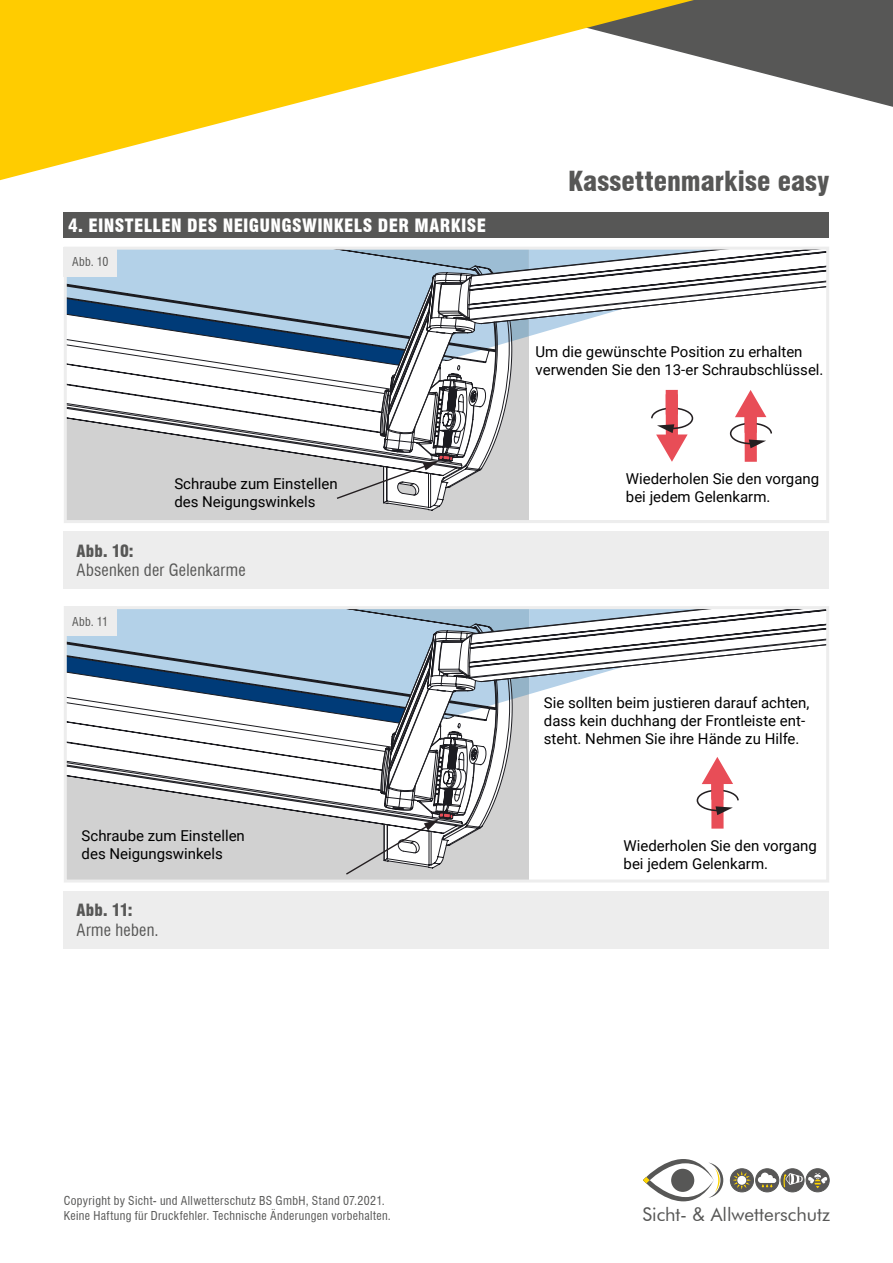
<style>
.page{position:relative;width:893px;height:1263px;background:#fff}
.page>*{position:absolute;margin:0;border:0;box-sizing:border-box;transform-origin:0 0}
.t1{font:900 condensed 27px "Swiss 721 BT";letter-spacing:.005em;color:#575756}
.t2{font:18.75px "Futura BT";color:#575756}
.t3{font:900 condensed 18px "Swiss 721 BT";letter-spacing:.015em;color:#fff}
.t4{font:condensed 16.5px "Swiss 721 BT";letter-spacing:.015em;color:#575756}
.t5{font:900 condensed 16.5px "Swiss 721 BT";letter-spacing:.005em;color:#575756}
.t6{font:15px/18px "Roboto";color:#000}
.t7{font:condensed 12px/15px "Swiss 721 BT";letter-spacing:.03em;color:#575756}
</style>
<div class="page">
<svg style="left:743px;top:0;width:150px;height:107px;fill:#575756"></svg>
<svg style="left:0;top:0;width:743px;height:181px"></svg>
<div style="left:806px;top:1169px;width:23px;height:23px;background:#585757;border-radius:50%"></div>
<div style="left:806px;top:1168px;width:24px;height:24px;border:1px solid #575756;border-radius:50%"></div>
<div style="left:730px;top:1169px;width:23px;height:23px;background:#585757;border-radius:50%"></div>
<div style="left:730px;top:1168px;width:24px;height:24px;border:1px solid #575756;border-radius:50%"></div>
<svg style="left:733px;top:1171px;width:18px;height:18px"></svg>
<div style="left:737px;top:1176px;width:9px;height:9px;background:#fff;border-radius:50%"></div>
<div style="left:756px;top:1169px;width:23px;height:23px;background:#585757;border-radius:50%"></div>
<div style="left:755px;top:1168px;width:24px;height:24px;border:1px solid #575756;border-radius:50%"></div>
<svg style="left:758px;top:1172px;width:18px;height:15px"></svg>
<div style="left:781px;top:1169px;width:23px;height:23px;background:#585757;border-radius:50%"></div>
<div style="left:780px;top:1168px;width:24px;height:24px;border:1px solid #575756;border-radius:50%"></div>
<svg style="left:643px;top:1159px;width:80px;height:42px"></svg>
<div style="left:671px;top:1169px;width:23px;height:23px;background:#575756;border-radius:50%"></div>
<svg style="left:783px;top:1173px;width:44px;height:15px"></svg>
<div style="left:64px;top:213px;width:765px;height:25px;background:#575756"></div>
<div style="left:65px;top:248px;width:464px;height:273px;background:#d1d1d1"></div>
<svg style="left:68px;top:251px;width:757px;height:260px"></svg>
<div style="left:64px;top:247px;width:765px;height:276px;border:3px solid #ededed"></div>
<div style="left:64px;top:247px;width:53px;height:29px;background:#ededed"></div>
<div style="left:64px;top:531px;width:765px;height:58px;background:#ededed"></div>
<svg style="left:68px;top:610px;width:757px;height:266px"></svg>
<div style="left:64px;top:606px;width:765px;height:276px;border:3px solid #ededed"></div>
<div style="left:64px;top:606px;width:53px;height:30px;background:#ededed"></div>
<div style="left:64px;top:891px;width:765px;height:57px;background:#ededed"></div>
<p class="t3" style="left:68px;top:215px;width:420px">4. EINSTELLEN DES NEIGUNGSWINKELS DER MARKISE</p>
<p class="t7" style="left:72px;top:254px;width:38px">Abb. 10</p>
<p class="t6" style="left:174px;top:474px;width:165px">Schraube zum Einstellen des Neigungswinkels</p>
<p class="t5" style="left:77px;top:541px;width:59px">Abb. 10:</p>
<p class="t4" style="left:77px;top:560px;width:171px">Absenken der Gelenkarme</p>
<p class="t7" style="left:72px;top:614px;width:37px">Abb. 11</p>
<p class="t6" style="left:82px;top:826px;width:165px">Schraube zum Einstellen des Neigungswinkels</p>
<p class="t5" style="left:77px;top:900px;width:58px">Abb. 11:</p>
<p class="t4" style="left:77px;top:920px;width:84px">Arme heben.</p>
<h1 class="t1" style="left:568px;top:165px;width:262px">Kassettenmarkise easy</h1>
<p class="t6" style="left:536px;top:342px;width:289px">Um die gewünschte Position zu erhalten verwenden Sie den 13-er Schraubschlüssel.</p>
<p class="t6" style="left:626px;top:469px;width:195px">Wiederholen Sie den vorgang bei jedem Gelenkarm.</p>
<p class="t6" style="left:544px;top:693px;width:267px">Sie sollten beim justieren darauf achten, dass kein duchhang der Frontleiste ent&shy;steht. Nehmen Sie ihre Hände zu Hilfe.</p>
<p class="t6" style="left:624px;top:836px;width:195px">Wiederholen Sie den vorgang bei jedem Gelenkarm.</p>
<p class="t7" style="left:64px;top:1193px;width:329px">Copyright by Sicht- und Allwetterschutz BS GmbH, Stand 07.2021.<br>Keine Haftung für Druckfehler. Technische Änderungen vorbehalten.</p>
<p class="t2" style="left:642px;top:1203px;width:189px">Sicht- &amp; Allwetterschutz</p>
</div>
